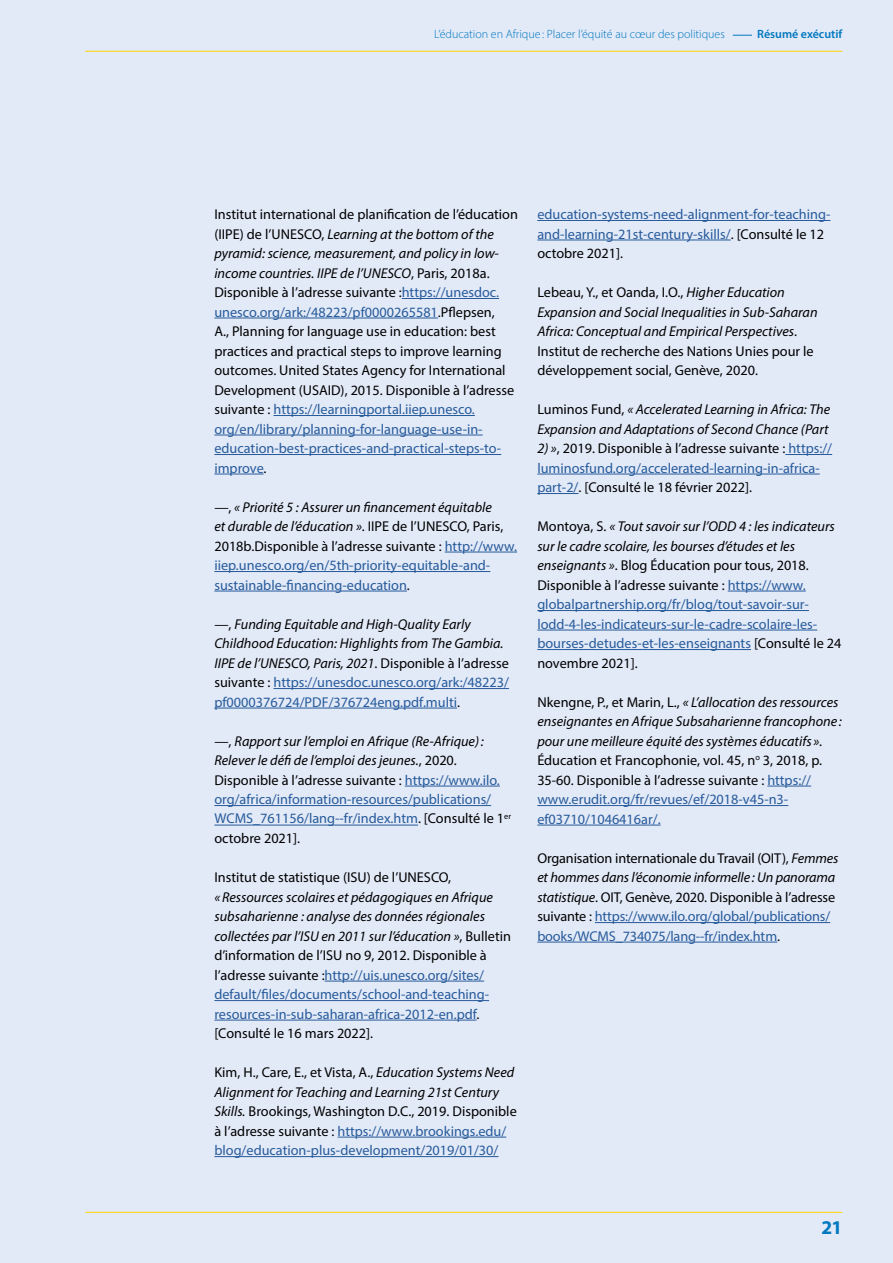
<style>
.page{position:relative;width:893px;height:1263px;background:#e2e9f7}
.page>*{position:absolute;margin:0;border:0;box-sizing:border-box;transform-origin:0 0}
.t1{font:700 19.5px "Myriad Pro";color:#0078bf}
.t2{font:14.25px/19.5px "Myriad Pro";color:#000}
.t3{font:italic 14.25px/19.5px "Myriad Pro";color:#000}
.t4{font:14.25px/19.5px "Myriad Pro";color:#275b9b}
.t5{font:300 12px "Myriad Pro";color:#0078bf}
.t6{font:600 12px "Myriad Pro";color:#0078bf}
.s1{font-style:italic}
.s2{color:#275b9b}
.s3{color:#000}
.s4{font-style:italic;color:#000}
.s5{font-style:normal}
.s6{font-style:normal;color:#275b9b}
</style>
<div class="page">
<hr style="left:402px;top:298px;width:97px;height:1px;background:#275b9b">
<hr style="left:214px;top:318px;width:224px;height:1px;background:#275b9b">
<hr style="left:273px;top:415px;width:202px;height:1px;background:#275b9b">
<hr style="left:214px;top:435px;width:269px;height:1px;background:#275b9b">
<hr style="left:214px;top:454px;width:287px;height:1px;background:#275b9b">
<hr style="left:214px;top:474px;width:50px;height:1px;background:#275b9b">
<hr style="left:445px;top:552px;width:72px;height:1px;background:#275b9b">
<hr style="left:214px;top:571px;width:276px;height:1px;background:#275b9b">
<hr style="left:214px;top:591px;width:193px;height:1px;background:#275b9b">
<hr style="left:273px;top:688px;width:236px;height:1px;background:#275b9b">
<hr style="left:214px;top:708px;width:243px;height:1px;background:#275b9b">
<hr style="left:405px;top:786px;width:95px;height:1px;background:#275b9b">
<hr style="left:214px;top:805px;width:277px;height:1px;background:#275b9b">
<hr style="left:214px;top:825px;width:204px;height:1px;background:#275b9b">
<hr style="left:325px;top:981px;width:159px;height:1px;background:#275b9b">
<hr style="left:214px;top:1000px;width:275px;height:1px;background:#275b9b">
<hr style="left:214px;top:1020px;width:263px;height:1px;background:#275b9b">
<hr style="left:338px;top:1137px;width:168px;height:1px;background:#275b9b">
<hr style="left:214px;top:1156px;width:284px;height:1px;background:#275b9b">
<hr style="left:537px;top:220px;width:293px;height:1px;background:#275b9b">
<hr style="left:537px;top:240px;width:194px;height:1px;background:#275b9b">
<hr style="left:785px;top:454px;width:47px;height:1px;background:#275b9b">
<hr style="left:537px;top:474px;width:283px;height:1px;background:#275b9b">
<hr style="left:537px;top:493px;width:41px;height:1px;background:#275b9b">
<hr style="left:728px;top:591px;width:78px;height:1px;background:#275b9b">
<hr style="left:537px;top:610px;width:272px;height:1px;background:#275b9b">
<hr style="left:537px;top:630px;width:280px;height:1px;background:#275b9b">
<hr style="left:537px;top:649px;width:214px;height:1px;background:#275b9b">
<hr style="left:767px;top:786px;width:44px;height:1px;background:#275b9b">
<hr style="left:537px;top:805px;width:251px;height:1px;background:#275b9b">
<hr style="left:537px;top:825px;width:124px;height:1px;background:#275b9b">
<hr style="left:595px;top:922px;width:235px;height:1px;background:#275b9b">
<hr style="left:537px;top:942px;width:240px;height:1px;background:#275b9b">
<hr style="left:85px;top:1212px;width:757px;height:1px;background:#ffd500">
<svg style="left:733px;top:35px;width:19px;height:1px"></svg>
<hr style="left:85px;top:51px;width:757px;height:1px;background:#ffd500">
<p class="t5" style="left:434px;top:27px;width:292px">L’éducation en Afrique : Placer l’équité au cœur des politiques</p>
<p class="t6" style="left:757px;top:27px;width:87px">Résumé exécutif</p>
<p class="t2" style="left:214px;top:204px;width:305px">Institut international de planification de l’éducation (IIPE) de l’UNESCO, <span class="s1">Learning at the bottom of the pyramid: science, measurement, and policy in low&shy;income countries. IIPE de l’UNESCO</span>, Paris, 2018a.<br>Disponible à l’adresse suivante :<span class="s2">https://unesdoc. unesco.org/ark:/48223/pf0000265581</span>.Pflepsen,<br>A., Planning for language use in education: best practices and practical steps to improve learning outcomes. United States Agency for International Development (USAID), 2015. Disponible à l’adresse suivante : <span class="s2">https://learningportal.iiep.unesco. org/en/library/planning-for-language-use-in&shy;education-best-practices-and-practical-steps-to&shy;improve</span>.</p>
<p class="t4" style="left:214px;top:497px;width:304px"><span class="s3">—,</span> <span class="s4">« Priorité 5 : Assurer un financement équitable<br>et durable de l’éducation »</span><span class="s3">. IIPE de l’UNESCO, Paris, 2018b.Disponible à l’adresse suivante :</span> http://www. iiep.unesco.org/en/5th-priority-equitable-and&shy;sustainable-financing-education<span class="s3">.</span></p>
<p class="t3" style="left:214px;top:614px;width:296px"><span class="s5">—,</span> Funding Equitable and High-Quality Early Childhood Education: Highlights from The Gambia.<br>IIPE de l’UNESCO, Paris, 2021<span class="s5">. Disponible à l’adresse suivante :</span> <span class="s6">https://unesdoc.unesco.org/ark:/48223/ pf0000376724/PDF/376724eng.pdf.multi</span><span class="s5">.</span></p>
<p class="t4" style="left:214px;top:731px;width:298px"><span class="s3">—,</span> <span class="s4">Rapport sur l’emploi en Afrique (Re-Afrique):<br>Relever le défi de l’emploi des jeunes.</span><span class="s3">, 2020.<br>Disponible à l’adresse suivante :</span> https://www.ilo. org/africa/information-resources/publications/ WCMS_761156/lang--fr/index.htm<span class="s3">. [Consulté le 1</span><sup>er </sup><span class="s3">octobre 2021].</span></p>
<p class="t2" style="left:214px;top:867px;width:238px">Institut de statistique (ISU) de l’UNESCO,</p>
<p class="t3" style="left:214px;top:887px;width:298px">«Ressources scolaires et pédagogiques en Afrique subsaharienne : analyse des données régionales collectées par l’ISU en 2011 sur l’éducation »<span class="s5">, Bulletin d’information de l’ISU no 9, 2012. Disponible à l’adresse suivante :</span><span class="s6">http://uis.unesco.org/sites/ default/files/documents/school-and-teaching&shy;resources-in-sub-saharan-africa-2012-en.pdf</span><span class="s5">. [Consulté le 16 mars 2022].</span></p>
<p class="t2" style="left:214px;top:1062px;width:304px">Kim, H., Care, E., et Vista, A., <span class="s1">Education Systems Need Alignment for Teaching and Learning 21st Century Skills.</span> Brookings, Washington D.C., 2019. Disponible à l’adresse suivante : <span class="s2">https://www.brookings.edu/ blog/education-plus-development/2019/01/30/</span></p>
<p class="t4" style="left:537px;top:204px;width:295px">education-systems-need-alignment-for-teaching&shy;and-learning-21st-century-skills/<span class="s3">. [Consulté le 12 octobre 2021].</span></p>
<p class="t3" style="left:537px;top:282px;width:282px"><span class="s5">Lebeau, Y., et Oanda, I.O.,</span> Higher Education Expansion and Social Inequalities in Sub-Saharan Africa: Conceptual and Empirical Perspectives<span class="s5">.<br>Institut de recherche des Nations Unies pour le développement social, Genève, 2020.</span></p>
<p class="t3" style="left:537px;top:399px;width:294px"><span class="s5">Luminos Fund,</span> « Accelerated Learning in Africa: The<br>Expansion and Adaptations of Second Chance (Part</p>
<p class="t2" style="left:537px;top:438px;width:296px"><span class="s1">2) »</span>, 2019. Disponible à l’adresse suivante : <span class="s2">https:// luminosfund.org/accelerated-learning-in-africa&shy;part-2/</span>. [Consulté le 18 février 2022].</p>
<p class="t4" style="left:537px;top:516px;width:306px"><span class="s3">Montoya, S.</span> <span class="s4">« Tout savoir sur l’ODD 4 : les indicateurs sur le cadre scolaire, les bourses d’études et les enseignants »</span><span class="s3">. Blog Éducation pour tous, 2018.<br>Disponible à l’adresse suivante :</span> https://www. globalpartnership.org/fr/blog/tout-savoir-sur&shy;lodd-4-les-indicateurs-sur-le-cadre-scolaire-les&shy;bourses-detudes-et-les-enseignants <span class="s3">[Consulté le 24 novembre 2021].</span></p>
<p class="t3" style="left:537px;top:692px;width:306px"><span class="s5">Nkengne, P., et Marin, L.,</span> « L’allocation des ressources enseignantes en Afrique Subsaharienne francophone : pour une meilleure équité des systèmes éducatifs »<span class="s5">.<br>Éducation et Francophonie, vol. 45, n</span><sup>o</sup> <span class="s5">3, 2018, p.<br>35-60. Disponible à l’adresse suivante :</span> <span class="s6">https:// www.erudit.org/fr/revues/ef/2018-v45-n3- ef03710/1046416ar/.</span></p>
<p class="t2" style="left:537px;top:848px;width:303px">Organisation internationale du Travail (OIT), <span class="s1">Femmes et hommes dans l’économie informelle: Un panorama statistique</span>. OIT, Genève, 2020. Disponible à l’adresse suivante : <span class="s2">https://www.ilo.org/global/publications/ books/WCMS_734075/lang--fr/index.htm</span>.</p>
<h1 class="t1" style="left:822px;top:1215px;width:22px">21</h1>
</div>
